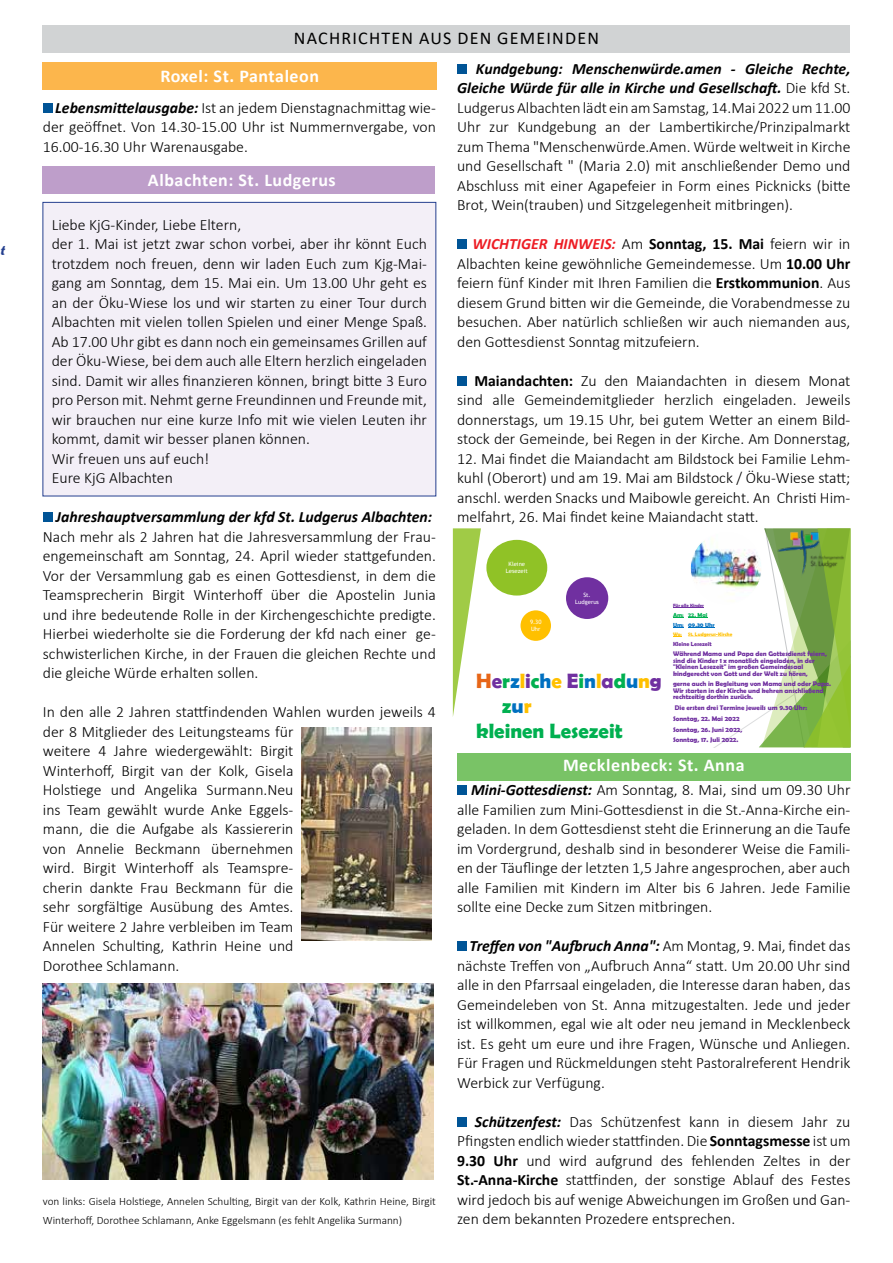
<style>
.page{position:relative;width:893px;height:1263px;background:#fff}
.page>*{position:absolute;margin:0;border:0;box-sizing:border-box;transform-origin:0 0}
.t1{font:700 20.7px "Berlin Sans FB Demi";color:#7030a0}
.t2{font:700 20.7px "Berlin Sans FB Demi";color:#00b050}
.t3{font:700 18px "Calibri";letter-spacing:.03em;color:#fff}
.t4{font:18px "Calibri";letter-spacing:.07em;color:#000}
.t5{font:300 15.75px/19.5px "Calibri";color:#000;text-align:justify}
.t6{font:italic 700 15.75px "Calibri";color:#000}
.t7{font:13.5px "Forte";color:#25408f}
.t8{font:300 11.25px/19.5px "Calibri";color:#000}
.t9{font:700 6.75px/6.4px "Berlin Sans FB Demi";color:#7030a0}
.t10{font:700 6px "Berlin Sans FB Demi";color:#0070c0}
.t11{font:5.85px/7.1px "Trebuchet MS";color:#fff;text-align:center}
.t12{font:700 5.85px "Berlin Sans FB Demi";color:#7030a0}
.t13{font:700 5.85px "Berlin Sans FB Demi";color:#00b050}
.t14{font:700 5.1px "Berlin Sans FB Demi";color:#ffc000}
.t15{font:700 4.65px "Berlin Sans FB Demi";color:#7030a0}
.s1{font-weight:700;font-style:italic}
.s2{font-weight:700;font-style:italic;color:#ed1d24}
.s3{font-weight:700}
.s4{color:#e76618}
.s5{color:#00b050}
.s6{color:#0070c0}
.s7{color:#ffc000}
</style>
<div class="page">
<div style="left:43px;top:62px;width:394px;height:27px;background:#fcb64c"></div>
<div style="left:43px;top:103px;width:9px;height:9px;background:#005496"></div>
<div style="left:43px;top:513px;width:9px;height:9px;background:#005496"></div>
<div style="left:457px;top:64px;width:10px;height:10px;background:#005496"></div>
<div style="left:457px;top:240px;width:10px;height:9px;background:#005496"></div>
<div style="left:457px;top:376px;width:10px;height:10px;background:#005496"></div>
<div style="left:457px;top:786px;width:10px;height:9px;background:#005496"></div>
<div style="left:457px;top:942px;width:10px;height:9px;background:#005496"></div>
<div style="left:457px;top:1117px;width:10px;height:10px;background:#005496"></div>
<div style="left:43px;top:166px;width:392px;height:28px;background:#be9eca"></div>
<div style="left:457px;top:753px;width:393px;height:27px;background:#79c366"></div>
<div style="left:43px;top:25px;width:807px;height:28px;background:#d1d3d4"></div>
<div style="left:43px;top:202px;width:393px;height:294px;background:#f3eff7"></div>
<img style="left:302px;top:727px;width:130px;height:213px">
<img style="left:43px;top:983px;width:391px;height:196px">
<svg style="left:453px;top:528px;width:28px;height:188px"></svg>
<svg style="left:673px;top:528px;width:177px;height:219px"></svg>
<img style="left:777px;top:530px;width:69px;height:47px">
<img style="left:690px;top:532px;width:72px;height:72px;border-radius:36px">
<div style="left:690px;top:532px;width:72px;height:72px;border:1px solid #fff;border-radius:50%"></div>
<div style="left:486px;top:540px;width:61px;height:55px;background:#90c226;border-radius:50%"></div>
<div style="left:566px;top:577px;width:42px;height:42px;background:#7030a0;border-radius:50%"></div>
<div style="left:520px;top:610px;width:31px;height:31px;background:#ffc000;border-radius:50%"></div>
<p class="t7" style="left:1px;top:243px;width:6px">t</p>
<p class="t4" style="left:294px;top:26px;width:307px">NACHRICHTEN AUS DEN GEMEINDEN</p>
<p class="t3" style="left:160px;top:63px;width:160px">Roxel: St. Pantaleon</p>
<p class="t5" style="left:43px;top:97px;width:394px;text-indent:12px"><span class="s1">Lebensmittelausgabe:</span> Ist an jedem Dienstagnachmittag wie&shy;der geöffnet. Von 14.30-15.00 Uhr ist Nummernvergabe, von 16.00-16.30 Uhr Warenausgabe.</p>
<p class="t3" style="left:148px;top:167px;width:189px">Albachten: St. Ludgerus</p>
<p class="t5" style="left:52px;top:214px;width:377px;text-align:left">Liebe KjG-Kinder, Liebe Eltern,<br>der 1. Mai ist jetzt zwar schon vorbei, aber ihr könnt Euch trotzdem noch freuen, denn wir laden Euch zum Kjg-Mai&shy;gang am Sonntag, dem 15. Mai ein. Um 13.00 Uhr geht es an der Öku-Wiese los und wir starten zu einer Tour durch Albachten mit vielen tollen Spielen und einer Menge Spaß.<br>Ab 17.00 Uhr gibt es dann noch ein gemeinsames Grillen auf der Öku-Wiese, bei dem auch alle Eltern herzlich eingeladen sind. Damit wir alles finanzieren können, bringt bitte 3 Euro pro Person mit. Nehmt gerne Freundinnen und Freunde mit, wir brauchen nur eine kurze Info mit wie vielen Leuten ihr kommt, damit wir besser planen können.<br>Wir freuen uns auf euch!<br>Eure KjG Albachten</p>
<p class="t6" style="left:56px;top:506px;width:378px">Jahreshauptversammlung der kfd St. Ludgerus Albachten:</p>
<p class="t5" style="left:43px;top:526px;width:394px">Nach mehr als 2 Jahren hat die Jahresversammlung der Frau&shy;engemeinschaft am Sonntag, 24. April wieder stattgefunden.<br>Vor der Versammlung gab es einen Gottesdienst, in dem die Teamsprecherin Birgit Winterhoff über die Apostelin Junia und ihre bedeutende Rolle in der Kirchengeschichte predigte.<br>Hierbei wiederholte sie die Forderung der kfd nach einer ge&shy;schwisterlichen Kirche, in der Frauen die gleichen Rechte und die gleiche Würde erhalten sollen.</p>
<p class="t5" style="left:43px;top:702px;width:394px;text-align:left">In den alle 2 Jahren stattfindenden Wahlen wurden jeweils 4 der 8 Mitglieder des Leitungsteams für<br>weitere 4 Jahre wiedergewählt: Birgit<br>Winterhoff, Birgit van der Kolk, Gisela<br>Holstiege und Angelika Surmann.Neu<br>ins Team gewählt wurde Anke Eggels-<br>mann, die die Aufgabe als Kassiererin<br>von Annelie Beckmann übernehmen<br>wird. Birgit Winterhoff als Teamspre-<br>cherin dankte Frau Beckmann für die<br>sehr sorgfältige Ausübung des Amtes.<br>Für weitere 2 Jahre verbleiben im Team<br>Annelen Schulting, Kathrin Heine und<br>Dorothee Schlamann.</p>
<p class="t8" style="left:43px;top:1191px;width:394px">von links: Gisela Holstiege, Annelen Schulting, Birgit van der Kolk, Kathrin Heine, Birgit<br>Winterhoff, Dorothee Schlamann, Anke Eggelsmann (es fehlt Angelika Surmann)</p>
<p class="t5" style="left:457px;top:58px;width:395px;text-indent:19px"><span class="s1">Kundgebung: Menschenwürde.amen - Gleiche Rechte, Gleiche Würde für alle in Kirche und Gesellschaft.</span> Die kfd St.<br>Ludgerus Albachten lädt ein am Samstag, 14.Mai 2022 um 11.00<br>Uhr zur Kundgebung an der Lambertikirche/Prinzipalmarkt zum Thema "Menschenwürde.Amen. Würde weltweit in Kirche und Gesellschaft " (Maria 2.0) mit anschließender Demo und Abschluss mit einer Agapefeier in Form eines Picknicks (bitte Brot, Wein(trauben) und Sitzgelegenheit mitbringen).</p>
<p class="t5" style="left:457px;top:234px;width:395px;text-indent:15px"><span class="s2">WICHTIGER HINWEIS:</span> Am <span class="s3">Sonntag, 15. Mai</span> feiern wir in Albachten keine gewöhnliche Gemeindemesse. Um <span class="s3">10.00 Uhr </span>feiern fünf Kinder mit Ihren Familien die <span class="s3">Erstkommunion</span>. Aus diesem Grund bitten wir die Gemeinde, die Vorabendmesse zu besuchen. Aber natürlich schließen wir auch niemanden aus, den Gottesdienst Sonntag mitzufeiern.</p>
<p class="t5" style="left:457px;top:370px;width:395px;text-indent:17px"><span class="s3">Maiandachten:</span> Zu den Maiandachten in diesem Monat sind alle Gemeindemitglieder herzlich eingeladen. Jeweils donnerstags, um 19.15 Uhr, bei gutem Wetter an einem Bild&shy;stock der Gemeinde, bei Regen in der Kirche. Am Donnerstag,</p>
<p class="t5" style="left:457px;top:448px;width:395px">12. Mai findet die Maiandacht am Bildstock bei Familie Lehm&shy;kuhl (Oberort) und am 19. Mai am Bildstock / Öku-Wiese statt; anschl. werden Snacks und Maibowle gereicht. An Christi Him&shy;melfahrt, 26. Mai findet keine Maiandacht statt.</p>
<p class="t11" style="left:506px;top:561px;width:23px">Kleine<br>Lesezeit</p>
<p class="t11" style="left:530px;top:619px;width:13px;text-align:left">9.30<br>Uhr</p>
<p class="t11" style="left:575px;top:591px;width:25px">St.<br>Ludgerus</p>
<h1 class="t1" style="left:476px;top:669px;width:187px"><span class="s4">H</span>e<span class="s5">r</span><span class="s6">z</span><span class="s7">l</span>i<span class="s5">c</span><span class="s6">h</span><span class="s7">e</span> E<span class="s5">i</span><span class="s6">n</span><span class="s7">l</span>a<span class="s5">d</span><span class="s6">u</span><span class="s7">n</span>g</h1>
<h1 class="t2" style="left:502px;top:694px;width:31px">z<span class="s6">u</span><span class="s7">r</span></h1>
<h1 class="t2" style="left:476px;top:718px;width:148px">kleinen Lesezeit</h1>
<p class="t15" style="left:673px;top:603px;width:32px">Für alle Kinder</p>
<p class="t13" style="left:673px;top:611px;width:36px">Am: 22. Mai</p>
<p class="t10" style="left:673px;top:621px;width:43px">Um: 09.30 Uhr</p>
<p class="t14" style="left:673px;top:631px;width:10px">Wo:</p>
<p class="t14" style="left:688px;top:631px;width:45px">St. Ludgerus-Kirche</p>
<p class="t12" style="left:673px;top:640px;width:40px">Kleine Lesezeit</p>
<p class="t9" style="left:673px;top:650px;width:155px">Während Mama und Papa den Gottesdienst feiern, sind die Kinder 1 x monatlich eingeladen, in der "Kleinen Lesezeit" im großen Gemeindesaal kindgerecht von Gott und der Welt zu hören,</p>
<p class="t9" style="left:673px;top:681px;width:160px">gerne auch in Begleitung von Mama und oder Papa.<br>Wir starten in der Kirche und kehren anschließend rechtzeitig dorthin zurück.</p>
<p class="t9" style="left:673px;top:702px;width:136px;line-height:10.8px">Die ersten drei Termine jeweils um 9.30 Uhr:<br>Sonntag, 22. Mai 2022<br>Sonntag, 26. Juni 2022,<br>Sonntag, 17. Juli 2022.</p>
<p class="t3" style="left:563px;top:752px;width:183px">Mecklenbeck: St. Anna</p>
<p class="t5" style="left:457px;top:780px;width:395px;text-indent:14px"><span class="s1">Mini-Gottesdienst:</span> Am Sonntag, 8. Mai, sind um 09.30 Uhr alle Familien zum Mini-Gottesdienst in die St.-Anna-Kirche ein&shy;geladen. In dem Gottesdienst steht die Erinnerung an die Taufe im Vordergrund, deshalb sind in besonderer Weise die Famili&shy;en der Täuflinge der letzten 1,5 Jahre angesprochen, aber auch alle Familien mit Kindern im Alter bis 6 Jahren. Jede Familie sollte eine Decke zum Sitzen mitbringen.</p>
<p class="t5" style="left:457px;top:936px;width:395px;text-indent:12px"><span class="s1">Treffen von "Aufbruch Anna":</span> Am Montag, 9. Mai, findet das nächste Treffen von „Aufbruch Anna“ statt. Um 20.00 Uhr sind alle in den Pfarrsaal eingeladen, die Interesse daran haben, das Gemeindeleben von St. Anna mitzugestalten. Jede und jeder ist willkommen, egal wie alt oder neu jemand in Mecklenbeck ist. Es geht um eure und ihre Fragen, Wünsche und Anliegen.<br>Für Fragen und Rückmeldungen steht Pastoralreferent Hendrik Werbick zur Verfügung.</p>
<p class="t5" style="left:457px;top:1111px;width:395px;text-indent:18px"><span class="s1">Schützenfest:</span> Das Schützenfest kann in diesem Jahr zu Pfingsten endlich wieder stattfinden. Die <span class="s3">Sonntagsmesse</span> ist um <span class="s3">9.30 Uhr</span> und wird aufgrund des fehlenden Zeltes in der <span class="s3">St.-Anna-Kirche</span> stattfinden, der sonstige Ablauf des Festes wird jedoch bis auf wenige Abweichungen im Großen und Gan&shy;zen dem bekannten Prozedere entsprechen.</p>
</div>
